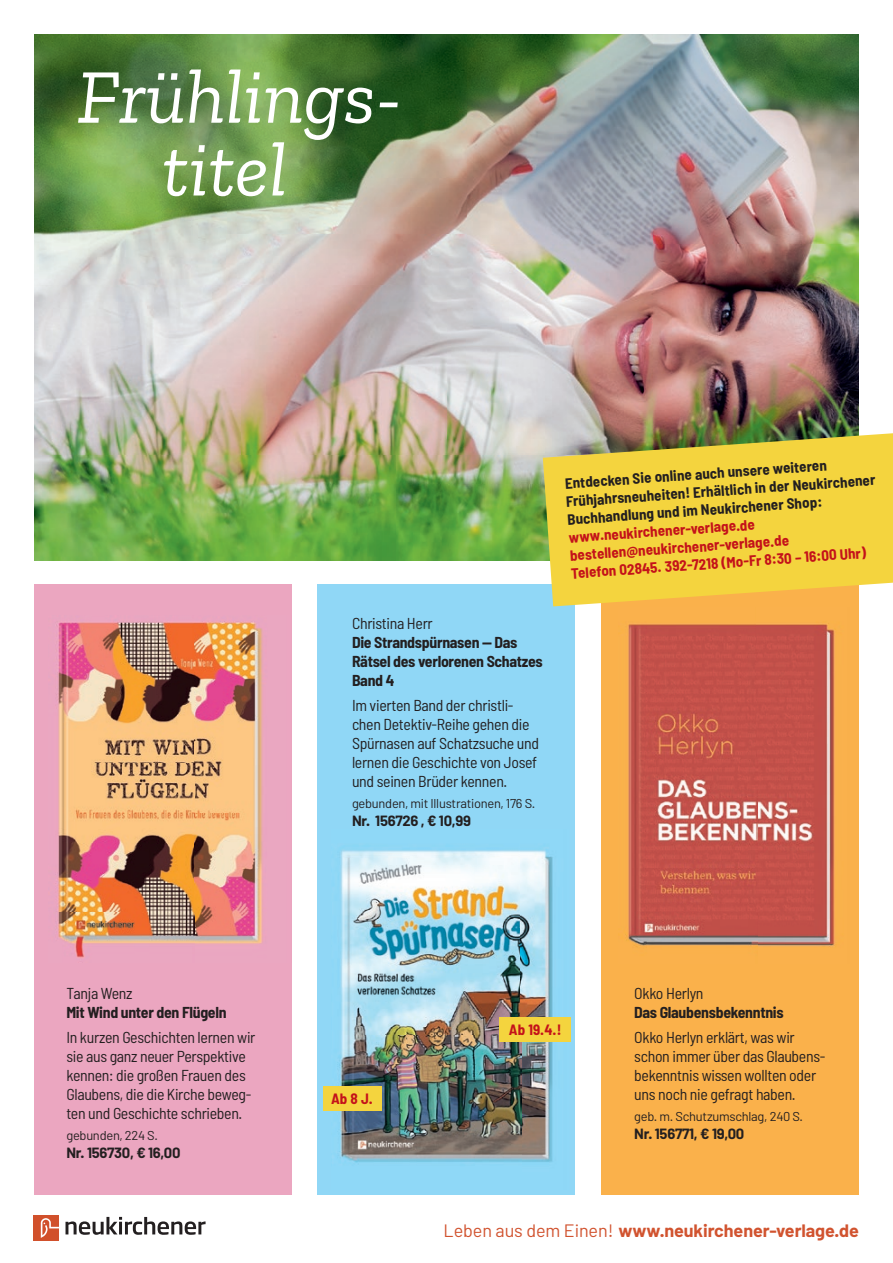
<style>
.page{position:relative;width:893px;height:1263px;background:#fff}
.page>*{position:absolute;margin:0;border:0;box-sizing:border-box;transform-origin:0 0}
.t1{font:italic 77.4px/72.8px "Zilla Slab";color:#fff;text-align:center}
.t2{font:700 18px "Barlow";letter-spacing:-.005em;color:#d1532f}
.t3{font:semi-condensed 15.9px/19px "Barlow";letter-spacing:-.02em;color:#231f20}
.t4{font:700 semi-condensed 15.9px/19px "Barlow";letter-spacing:-.02em;color:#231f20}
.t5{font:700 semi-condensed 15px/18px "Barlow";color:#231f20}
.t6{font:700 semi-condensed 15px/18px "Barlow";color:#c4121a}
.t7{font:700 14.85px "Barlow";letter-spacing:-.02em;color:#231f20}
.t8{font:12.9px "Barlow";letter-spacing:-.02em;color:#231f20}
.s1{font-weight:400}
</style>
<div class="page">
<img style="left:467px;top:34px;width:392px;height:210px">
<img style="left:447px;top:244px;width:412px;height:211px">
<img style="left:34px;top:285px;width:413px;height:170px">
<img style="left:34px;top:455px;width:509px;height:106px">
<img style="left:34px;top:34px;width:433px;height:251px">
<svg style="left:66px;top:1217px;width:140px;height:18px"></svg>
<div style="left:33px;top:1215px;width:26px;height:26px;background:#d1502b"></div>
<svg style="left:41px;top:1218px;width:18px;height:20px"></svg>
<div style="left:34px;top:585px;width:258px;height:610px;background:#eba6c0"></div>
<div style="left:317px;top:585px;width:258px;height:610px;background:#90d7f6"></div>
<div style="left:601px;top:585px;width:258px;height:610px;background:#fab14b"></div>
<img style="left:58px;top:621px;width:205px;height:337px">
<img style="left:331px;top:850px;width:237px;height:313px">
<img style="left:628px;top:623px;width:207px;height:324px">
<svg style="left:543px;top:433px;width:350px;height:173px;background:#e9cc45"></svg>
<div style="left:499px;top:1017px;width:72px;height:24px;background:#f4d43e"></div>
<div style="left:323px;top:1086px;width:58px;height:24px;background:#f4d43e"></div>
<h1 class="t1" style="left:77px;top:61px;width:327px">Frühlings&shy;titel</h1>
<p class="t3" style="left:352px;top:614px;width:82px">Christina Herr</p>
<p class="t4" style="left:352px;top:633px;width:192px">Die Strandspürnasen — Das<br>Rätsel des verlorenen Schatzes<br>Band 4</p>
<p class="t3" style="left:352px;top:695px;width:189px">Im vierten Band der christli&shy;chen Detektiv-Reihe gehen die<br>Spür nasen auf Schatzsuche und lernen die Geschichte von Josef und seinen Brüder kennen.</p>
<p class="t8" style="left:352px;top:795px;width:185px">gebunden, mit Illustrationen, 176 S.</p>
<p class="t7" style="left:352px;top:811px;width:120px">Nr. 156726 , € 10,99</p>
<p class="t5" style="left:564px;top:474px;width:311px;rotate:-4deg">Entdecken Sie online auch unsere weiteren<br>Frühjahrsneuheiten! Erhältlich in der Neukirchener<br>Buchhandlung und im Neukirchener Shop:</p>
<p class="t6" style="left:568px;top:528px;width:299px;rotate:-4deg">www.neukirchener-verlage.de<br>bestellen@ neukirchener-verlage.de<br>Telefon 02845.392-7218 (Mo-Fr 8:30 – 16:00 Uhr)</p>
<p class="t3" style="left:66px;top:984px;width:68px">Tanja Wenz</p>
<p class="t4" style="left:66px;top:1003px;width:162px">Mit Wind unter den Flügeln</p>
<p class="t3" style="left:66px;top:1027px;width:191px">In kurzen Geschichten lernen wir sie aus ganz neuer Perspektive kennen: die großen Frauen des<br>Glaubens, die die Kirche beweg&shy;ten und Geschichte schrieben.</p>
<p class="t8" style="left:66px;top:1127px;width:93px">gebunden, 224 S.</p>
<p class="t7" style="left:66px;top:1143px;width:116px">Nr. 156730, € 16,00</p>
<p class="t6" style="left:331px;top:1089px;width:43px">Ab 8 J.</p>
<p class="t6" style="left:509px;top:1020px;width:54px">Ab 19.4.!</p>
<p class="t3" style="left:634px;top:984px;width:71px">Okko Herlyn</p>
<p class="t4" style="left:634px;top:1003px;width:151px">Das Glaubensbekenntnis</p>
<p class="t3" style="left:634px;top:1027px;width:193px">Okko Herlyn erklärt, was wir schon immer über das Glaubens&shy;bekenntnis wissen wollten oder uns noch nie gefragt haben.</p>
<p class="t8" style="left:634px;top:1108px;width:170px">geb. m. Schutzumschlag, 240 S.</p>
<p class="t7" style="left:634px;top:1124px;width:112px">Nr. 156771, € 19,00</p>
<p class="t2" style="left:444px;top:1219px;width:417px"><span class="s1">Leben aus dem Einen!</span> www.neukirchener-verlage.de</p>
</div>
